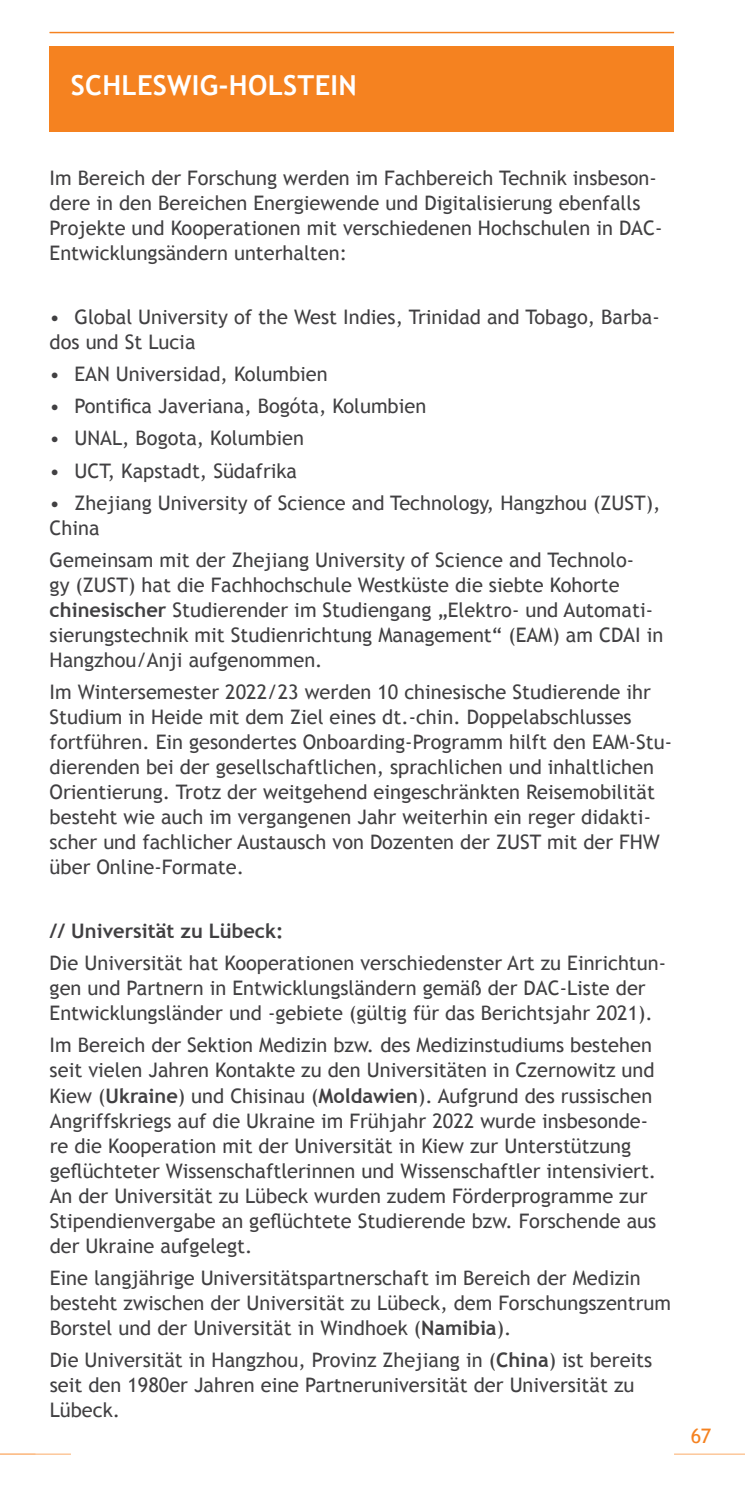
<style>
.page{position:relative;width:745px;height:1489px;background:#fff}
.page>*{position:absolute;margin:0;border:0;box-sizing:border-box;transform-origin:0 0}
.t1{font:700 27.5px "Trebuchet MS";letter-spacing:.01em;color:#fff}
.t2{font:20px/25px "Trebuchet MS";color:#414042}
.t3{font:700 20px "Trebuchet MS";color:#414042}
.t4{font:20px "Trebuchet MS";color:#f58220}
.s1{font-weight:700}
</style>
<div class="page">
<hr style="left:673px;top:1453px;width:71px;height:1px;background:#fcbc86">
<div style="left:50px;top:46px;width:623px;height:85px;background:#f58220"></div>
<hr style="left:50px;top:32px;width:623px;height:1px;background:#f58220">
<hr style="left:0;top:1453px;width:71px;height:1px;background:#fcbc86">
<h1 class="t1" style="left:71px;top:68px;width:287px">Schleswig-Holstein</h1>
<p class="t2" style="left:50px;top:166px;width:614px">Im Bereich der Forschung werden im Fachbereich Technik insbeson&shy;dere in den Bereichen Energiewende und Digitalisierung ebenfalls Projekte und Kooperationen mit verschiedenen Hochschulen in DAC-Entwicklungsändern unterhalten:</p>
<p class="t2" style="left:50px;top:305px;width:611px">• Global University of the West Indies, Trinidad and Tobago, Barba&shy;dos und St Lucia</p>
<p class="t2" style="left:50px;top:362px;width:279px">• EAN Universidad, Kolumbien</p>
<p class="t2" style="left:50px;top:394px;width:378px">• Pontifica Javeriana, Bogóta, Kolumbien</p>
<p class="t2" style="left:50px;top:426px;width:256px">• UNAL, Bogota, Kolumbien</p>
<p class="t2" style="left:50px;top:458px;width:249px">• UCT, Kapstadt, Südafrika</p>
<p class="t2" style="left:50px;top:490px;width:611px">• Zhejiang University of Science and Technology, Hangzhou (ZUST),<br>China</p>
<p class="t2" style="left:50px;top:547px;width:614px">Gemeinsam mit der Zhejiang University of Science and Technolo-<br>gy (ZUST) hat die Fachhochschule Westküste die siebte Kohorte <span class="s1">chinesischer</span> Studierender im Studiengang „Elektro- und Automati&shy;sierungstechnik mit Studienrichtung Management“ (EAM) am CDAI in Hangzhou/Anji aufgenommen.</p>
<p class="t2" style="left:50px;top:679px;width:623px">Im Wintersemester 2022/23 werden 10 chinesische Studierende ihr Studium in Heide mit dem Ziel eines dt.-chin. Doppelabschlusses fortführen. Ein gesondertes Onboarding-Programm hilft den EAM-Stu&shy;dierenden bei der gesellschaftlichen, sprachlichen und inhaltlichen Orientierung. Trotz der weitgehend eingeschränkten Reisemobilität besteht wie auch im vergangenen Jahr weiterhin ein reger didakti&shy;scher und fachlicher Austausch von Dozenten der ZUST mit der FHW über Online-Formate.</p>
<p class="t3" style="left:50px;top:918px;width:235px">// Universität zu Lübeck:</p>
<p class="t2" style="left:50px;top:951px;width:617px">Die Universität hat Kooperationen verschiedenster Art zu Einrichtun&shy;gen und Partnern in Entwicklungsländern gemäß der DAC-Liste der<br>Entwicklungsländer und -gebiete (gültig für das Berichtsjahr 2021).</p>
<p class="t2" style="left:50px;top:1033px;width:607px">Im Bereich der Sektion Medizin bzw. des Medizinstudiums bestehen seit vielen Jahren Kontakte zu den Universitäten in Czernowitz und Kiew (<span class="s1">Ukraine</span>) und Chisinau (<span class="s1">Moldawien</span>). Aufgrund des russischen Angriffskriegs auf die Ukraine im Frühjahr 2022 wurde insbesonde&shy;re die Kooperation mit der Universität in Kiew zur Unterstützung geflüchteter Wissenschaftlerinnen und Wissenschaftler intensiviert.<br>An der Universität zu Lübeck wurden zudem Förderprogramme zur Stipendienvergabe an geflüchtete Studierende bzw. Forschende aus der Ukraine aufgelegt.</p>
<p class="t2" style="left:50px;top:1265px;width:622px">Eine langjährige Universitätspartnerschaft im Bereich der Medizin besteht zwischen der Universität zu Lübeck, dem Forschungszentrum<br>Borstel und der Universität in Windhoek (<span class="s1">Namibia</span>).</p>
<p class="t2" style="left:50px;top:1347px;width:603px">Die Universität in Hangzhou, Provinz Zhejiang in (<span class="s1">China</span>) ist bereits seit den 1980er Jahren eine Partneruniversität der Universität zu<br>Lübeck.</p>
<p class="t4" style="left:690px;top:1424px;width:22px">67</p>
</div>
